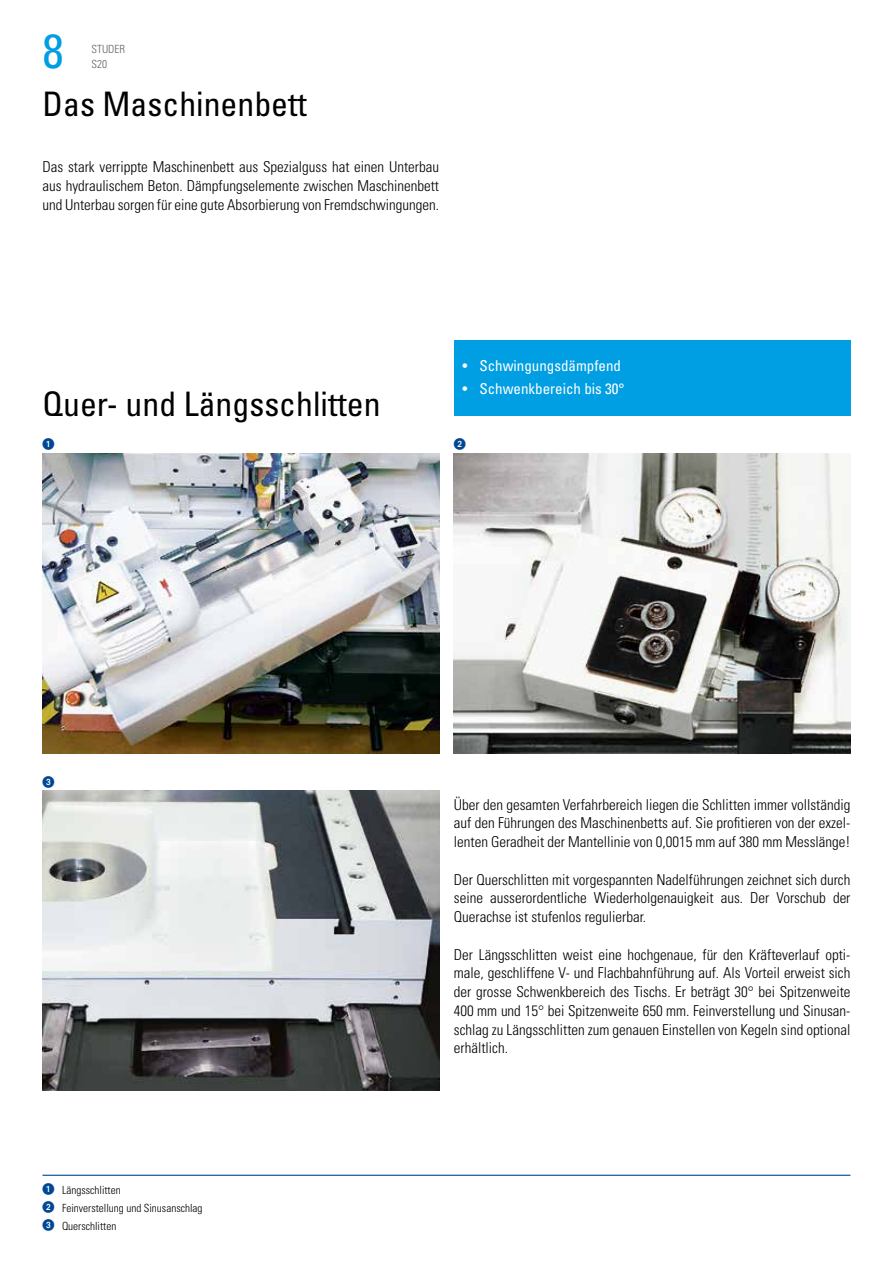
<style>
.page{position:relative;width:893px;height:1263px;background:#fff}
.page>*{position:absolute;margin:0;border:0;box-sizing:border-box;transform-origin:0 0}
.t1{font:condensed 48px "Univers LT";color:#009ee3}
.t2{font:condensed 33.75px "Univers LT";color:#000}
.t3{font:300 condensed 15px/18.8px "Univers LT";color:#000;text-align:justify}
.t4{font:condensed 15px "Univers LT";color:#fff}
.t5{font:12px "European Pi One";color:#004893}
.t6{font:300 condensed 11.25px/18px "Univers LT";color:#000}
.t7{font:300 condensed 11.25px/15px "Univers LT";color:#626261}
.s1{font-family:"European Pi One";font-weight:400;font-stretch:normal;font-size:12px;color:#004893}
</style>
<div class="page">
<hr style="left:43px;top:1175px;width:807px;height:1px;background:#004893">
<div style="left:454px;top:341px;width:396px;height:75px;background:#009ee3"></div>
<img style="left:43px;top:791px;width:396px;height:300px">
<img style="left:43px;top:453px;width:396px;height:300px">
<img style="left:454px;top:453px;width:396px;height:300px">
<h1 class="t1" style="left:43px;top:20px;width:23px">8</h1>
<p class="t7" style="left:91px;top:41px;width:35px">STUDER<br>S20</p>
<h2 class="t2" style="left:43px;top:82px;width:266px">Das Maschinenbett</h2>
<p class="t3" style="left:43px;top:157px;width:398px">Das stark verrippte Maschinenbett aus Spezialguss hat einen Unterbau aus hydraulischem Beton. Dämpfungselemente zwischen Maschinenbett und Unterbau sorgen für eine gute Absorbierung von Fremdschwingungen.</p>
<h2 class="t2" style="left:43px;top:382px;width:340px">Quer- und Längsschlitten</h2>
<p class="t4" style="left:462px;top:356px;width:160px">• Schwingungsdämpfend</p>
<p class="t4" style="left:462px;top:379px;width:164px">• Schwenkbereich bis 30°</p>
<p class="t5" style="left:43px;top:437px;width:13px">1</p>
<p class="t5" style="left:454px;top:437px;width:13px">2</p>
<p class="t5" style="left:43px;top:775px;width:13px">3</p>
<p class="t6" style="left:43px;top:1181px;width:162px"><span class="s1">1</span> Längsschlitten<br><span class="s1">2</span> Feinverstellung und Sinusanschlag<br><span class="s1">3</span> Querschlitten</p>
<p class="t3" style="left:454px;top:795px;width:398px">Über den gesamten Verfahrbereich liegen die Schlitten immer vollständig auf den Führungen des Maschinenbetts auf. Sie profitieren von der exzel&shy;lenten Geradheit der Mantellinie von 0,0015 mm auf 380 mm Messlänge!</p>
<p class="t3" style="left:454px;top:870px;width:398px">Der Querschlitten mit vorgespannten Nadelführungen zeichnet sich durch seine ausserordentliche Wiederholgenauigkeit aus. Der Vorschub der Querachse ist stufenlos regulierbar.</p>
<p class="t3" style="left:454px;top:945px;width:398px">Der Längsschlitten weist eine hochgenaue, für den Kräfteverlauf opti&shy;male, geschliffene V- und Flachbahnführung auf. Als Vorteil erweist sich der grosse Schwenkbereich des Tischs. Er beträgt 30° bei Spitzenweite 400 mm und 15° bei Spitzenweite 650 mm. Feinverstellung und Sinusan&shy;schlag zu Längsschlitten zum genauen Einstellen von Kegeln sind optional erhältlich.</p>
</div>
